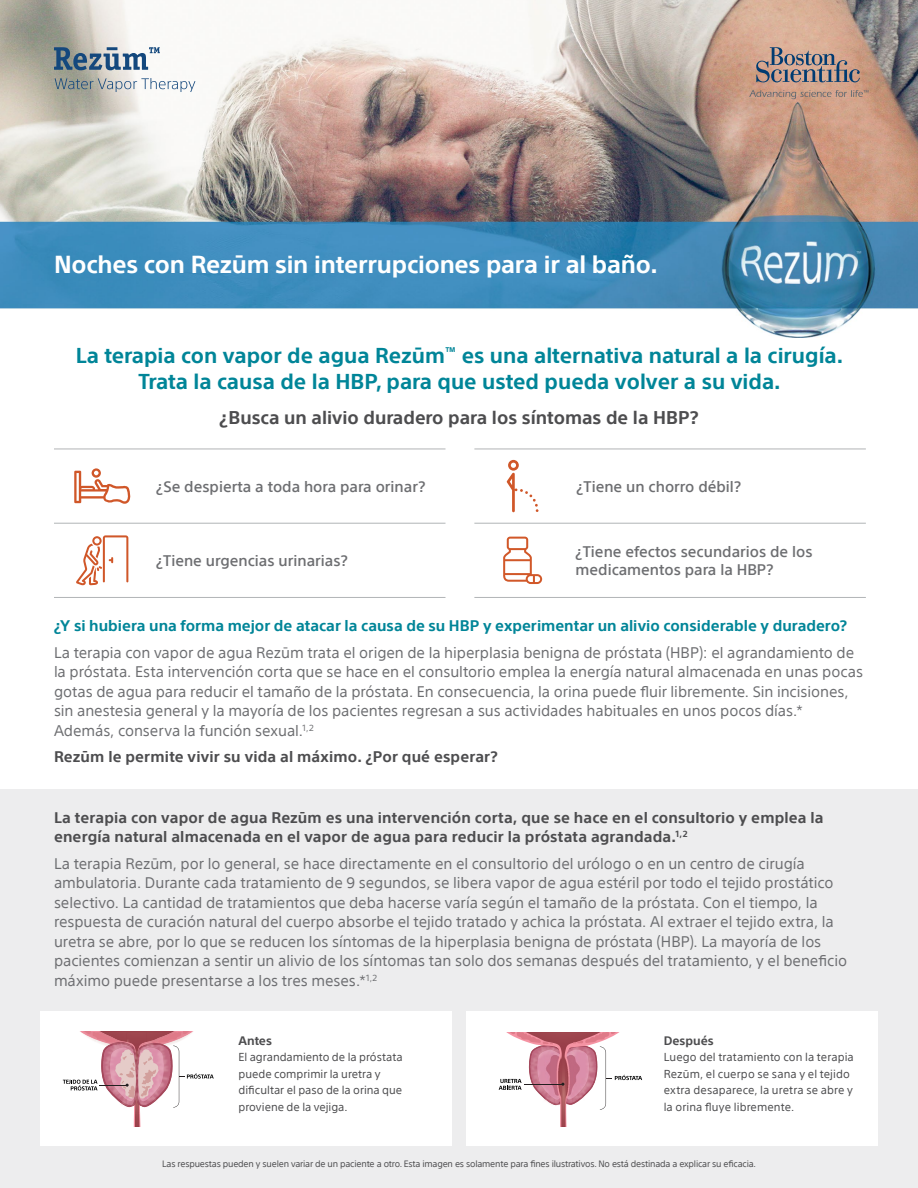
<style>
.page{position:relative;width:918px;height:1188px;background:#fff}
.page>*{position:absolute;margin:0;border:0;box-sizing:border-box;transform-origin:0 0}
.t1{font:700 24px "SST";letter-spacing:-.01em;color:#fff}
.t2{font:700 21px/25.5px "SST";color:#008598;text-align:center}
.t3{font:700 18px "SST";color:#4d4d4f}
.t4{font:15px/19.5px "SST";letter-spacing:-.005em;color:#6d6e71}
.t5{font:700 15px/19.5px "SST";letter-spacing:.01em;color:#4d4d4f}
.t6{font:500 15px/18px "SST";color:#6d6e71}
.t7{font:700 15px "SST";color:#008598}
.t8{font:700 12px "SST";color:#4d4d4f}
.t9{font:11.25px/16.5px "SST";letter-spacing:.005em;color:#4d4d4f}
.t10{font:9px "SST";letter-spacing:-.02em;color:#4d4d4f}
</style>
<div class="page">
<div style="left:0;top:790px;width:918px;height:398px;background:#ededee"></div>
<div style="left:466px;top:1011px;width:412px;height:135px;background:#fff"></div>
<div style="left:40px;top:1011px;width:412px;height:135px;background:#fff"></div>
<img style="left:0;top:0;width:918px;height:338px">
<svg style="left:54px;top:47px;width:106px;height:23px"></svg>
<svg style="left:55px;top:78px;width:140px;height:14px"></svg>
<svg style="left:756px;top:47px;width:104px;height:35px;background:#a08c88"></svg>
<svg style="left:749px;top:90px;width:119px;height:9px"></svg>
<svg style="left:74px;top:468px;width:56px;height:36px"></svg>
<svg style="left:503px;top:537px;width:39px;height:47px"></svg>
<svg style="left:76px;top:535px;width:52px;height:50px"></svg>
<svg style="left:507px;top:460px;width:32px;height:52px"></svg>
<hr style="left:54px;top:449px;width:392px;height:1px;background:#b1b4b6">
<hr style="left:54px;top:523px;width:392px;height:1px;background:#b1b4b6">
<hr style="left:54px;top:597px;width:392px;height:1px;background:#b1b4b6">
<hr style="left:474px;top:523px;width:392px;height:1px;background:#b1b4b6">
<hr style="left:474px;top:597px;width:392px;height:1px;background:#b1b4b6">
<svg style="left:63px;top:1032px;width:151px;height:94px"></svg>
<svg style="left:498px;top:1032px;width:144px;height:94px"></svg>
<hr style="left:474px;top:449px;width:392px;height:1px;background:#b1b4b6">
<h1 class="t1" style="left:54px;top:251px;width:605px">Noches con Rezūm sin interrupciones para ir al baño.</h1>
<h2 class="t2" style="left:76px;top:343px;width:769px">La terapia con vapor de agua Rezūm<sup>™</sup> es una alternativa natural a la cirugía.<br>Trata la causa de la HBP, para que usted pueda volver a su vida.</h2>
<p class="t3" style="left:220px;top:407px;width:480px">¿Busca un alivio duradero para los síntomas de la HBP?</p>
<p class="t6" style="left:156px;top:477px;width:271px">¿Se despierta a toda hora para orinar?</p>
<p class="t6" style="left:576px;top:477px;width:166px">¿Tiene un chorro débil?</p>
<p class="t6" style="left:156px;top:552px;width:193px">¿Tiene urgencias urinarias?</p>
<p class="t6" style="left:576px;top:543px;width:239px">¿Tiene efectos secundarios de los medicamentos para la HBP?</p>
<p class="t7" style="left:54px;top:617px;width:795px">¿Y si hubiera una forma mejor de atacar la causa de su HBP y experimentar un alivio considerable y duradero?</p>
<p class="t4" style="left:54px;top:642px;width:811px">La terapia con vapor de agua Rezūm trata el origen de la hiperplasia benigna de próstata (HBP): el agrandamiento de la próstata. Esta intervención corta que se hace en el consultorio emplea la energía natural almacenada en unas pocas gotas de agua para reducir el tamaño de la próstata. En consecuencia, la orina puede fluir libremente. Sin incisiones, sin anestesia general y la mayoría de los pacientes regresan a sus actividades habituales en unos pocos días.* Además, conserva la función sexual.<sup>1,2</sup></p>
<p class="t5" style="left:54px;top:747px;width:445px">Rezūm le permite vivir su vida al máximo. ¿Por qué esperar?</p>
<p class="t5" style="left:54px;top:808px;width:771px">La terapia con vapor de agua Rezūm es una intervención corta, que se hace en el consultorio y emplea la energía natural almacenada en el vapor de agua para reducir la próstata agrandada.<sup>1,2</sup></p>
<p class="t4" style="left:54px;top:853px;width:795px">La terapia Rezūm, por lo general, se hace directamente en el consultorio del urólogo o en un centro de cirugía ambulatoria. Durante cada tratamiento de 9 segundos, se libera vapor de agua estéril por todo el tejido prostático selectivo. La cantidad de tratamientos que deba hacerse varía según el tamaño de la próstata. Con el tiempo, la respuesta de curación natural del cuerpo absorbe el tejido tratado y achica la próstata. Al extraer el tejido extra, la uretra se abre, por lo que se reducen los síntomas de la hiperplasia benigna de próstata (HBP). La mayoría de los pacientes comienzan a sentir un alivio de los síntomas tan solo dos semanas después del tratamiento, y el beneficio máximo puede presentarse a los tres meses.*<sup>1,2</sup></p>
<p class="t8" style="left:238px;top:1033px;width:35px">Antes</p>
<p class="t9" style="left:238px;top:1049px;width:166px">El agrandamiento de la próstata puede comprimir la uretra y dificultar el paso de la orina que proviene de la vejiga.</p>
<p class="t8" style="left:664px;top:1033px;width:52px">Después</p>
<p class="t9" style="left:664px;top:1049px;width:192px">Luego del tratamiento con la terapia Rezūm, el cuerpo se sana y el tejido extra desaparece, la uretra se abre y la orina fluye libremente.</p>
<p class="t10" style="left:162px;top:1159px;width:595px">Las respuestas pueden y suelen variar de un paciente a otro. Esta imagen es solamente para fines ilustrativos. No está destinada a explicar su eficacia.</p>
</div>
